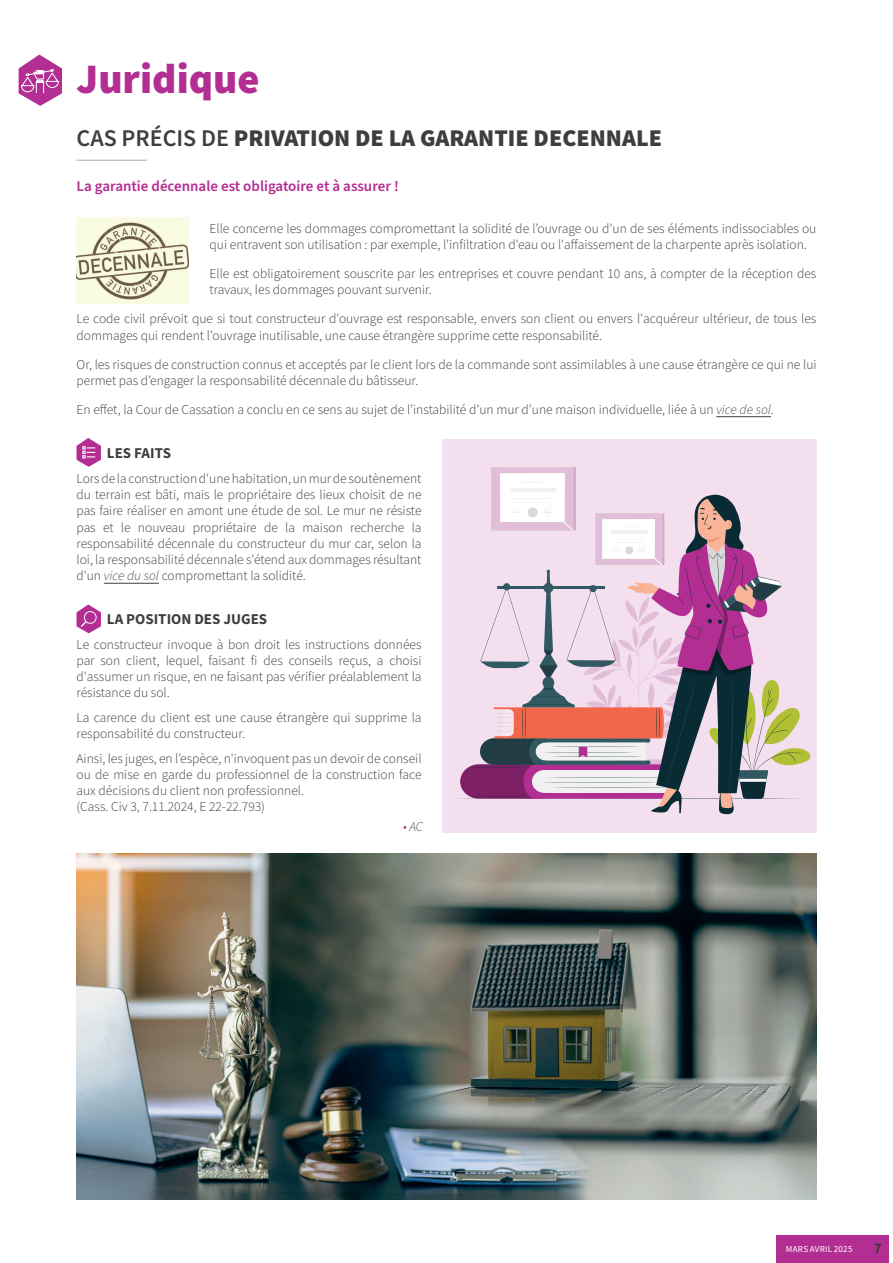
<style>
.page{position:relative;width:893px;height:1263px;background:#fff}
.page>*{position:absolute;margin:0;border:0;box-sizing:border-box;transform-origin:0 0}
.t1{font:900 42px "Source Sans Pro";color:#b32e92}
.Titre_article{font:900 24px "Source Sans Pro";color:#3e3e3f}
.Chapo_Juridique{font:600 15px "Source Sans Pro";color:#b32e92}
.Body{font:700 15px "Source Sans Pro";color:#3e3e3f}
.Body-2{font:300 13.5px/16.2px "Source Sans Pro";color:#3e3e3f}
.t2{font:italic 300 13.5px "Source Sans Pro";color:#3e3e3f}
.t3{font:700 13.5px "Ubuntu";color:#3e3e3f}
.t4{font:9px "Source Sans Pro";letter-spacing:.025em;color:#fff}
.s1{font-weight:600}
.s2{font-style:italic}
.s3{color:#b32e92}
</style>
<div class="page">
<div style="left:776px;top:1235px;width:113px;height:28px;background:#b32e92"></div>
<svg style="left:19px;top:55px;width:43px;height:51px"></svg>
<hr style="left:77px;top:160px;width:70px;height:1px;background:#a8a9ad">
<hr style="left:716px;top:416px;width:55px;height:1px;background:#3e3e3f">
<hr style="left:104px;top:583px;width:55px;height:1px;background:#3e3e3f">
<svg style="left:77px;top:438px;width:24px;height:29px"></svg>
<svg style="left:77px;top:604px;width:24px;height:29px"></svg>
<img style="left:77px;top:217px;width:111px;height:86px">
<img style="left:77px;top:853px;width:740px;height:346px">
<div style="left:443px;top:439px;width:374px;height:393px;background:#f3dfee"></div>
<svg style="left:458px;top:467px;width:353px;height:347px"></svg>
<p class="t1" style="left:77px;top:50px;width:184px">Juridique</p>
<p class="Titre_article" style="left:77px;top:121px;width:587px"><span class="s1">CAS PRÉCIS DE</span> PRIVATION DE LA GARANTIE DECENNALE</p>
<p class="Chapo_Juridique" style="left:77px;top:176px;width:324px">La garantie décennale est obligatoire et à assurer !</p>
<p class="Body-2" style="left:210px;top:220px;width:608px">Elle concerne les dommages compromettant la solidité de l’ouvrage ou d’un de ses éléments indissociables ou qui entravent son utilisation : par exemple, l'infiltration d'eau ou l'affaissement de la charpente après isolation.</p>
<p class="Body-2" style="left:210px;top:266px;width:608px">Elle est obligatoirement souscrite par les entreprises et couvre pendant 10 ans, à compter de la réception des travaux, les dommages pouvant survenir.</p>
<p class="Body-2" style="left:77px;top:311px;width:741px">Le code civil prévoit que si tout constructeur d'ouvrage est responsable, envers son client ou envers l'acquéreur ultérieur, de tous les dommages qui rendent l'ouvrage inutilisable, une cause étrangère supprime cette responsabilité.</p>
<p class="Body-2" style="left:77px;top:356px;width:741px">Or, les risques de construction connus et acceptés par le client lors de la commande sont assimilables à une cause étrangère ce qui ne lui permet pas d’engager la responsabilité décennale du bâtisseur.</p>
<p class="Body-2" style="left:77px;top:401px;width:699px">En effet, la Cour de Cassation a conclu en ce sens au sujet de l’instabilité d’un mur d’une maison individuelle, liée à un <span class="s2">vice de sol</span>.</p>
<p class="Body" style="left:107px;top:443px;width:66px">LES FAITS</p>
<p class="Body-2" style="left:77px;top:470px;width:346px;text-align:justify">Lors de la construction d'une habitation, un mur de soutènement du terrain est bâti, mais le propriétaire des lieux choisit de ne pas faire réaliser en amont une étude de sol. Le mur ne résiste pas et le nouveau propriétaire de la maison recherche la responsabilité décennale du constructeur du mur car, selon la loi, la responsabilité décennale s'étend aux dommages résultant d'un <span class="s2">vice du sol</span> compromettant la solidité.</p>
<p class="Body" style="left:107px;top:609px;width:162px">LA POSITION DES JUGES</p>
<p class="Body-2" style="left:77px;top:636px;width:346px;text-align:justify">Le constructeur invoque à bon droit les instructions données par son client, lequel, faisant fi des conseils reçus, a choisi d'assumer un risque, en ne faisant pas vérifier préalablement la résistance du sol.</p>
<p class="Body-2" style="left:77px;top:709px;width:346px">La carence du client est une cause étrangère qui supprime la responsabilité du constructeur.</p>
<p class="Body-2" style="left:77px;top:750px;width:346px;text-align:justify">Ainsi, les juges, en l’espèce, n'invoquent pas un devoir de conseil ou de mise en garde du professionnel de la construction face aux décisions du client non professionnel.</p>
<p class="Body-2" style="left:77px;top:799px;width:190px">(Cass. Civ 3, 7.11.2024, E 22-22.793)</p>
<p class="t2" style="left:403px;top:817px;width:22px"><span class="s3">•</span> AC</p>
<p class="t4" style="left:786px;top:1243px;width:68px">MARS AVRIL 2025</p>
<p class="t3" style="left:874px;top:1240px;width:9px">7</p>
</div>
